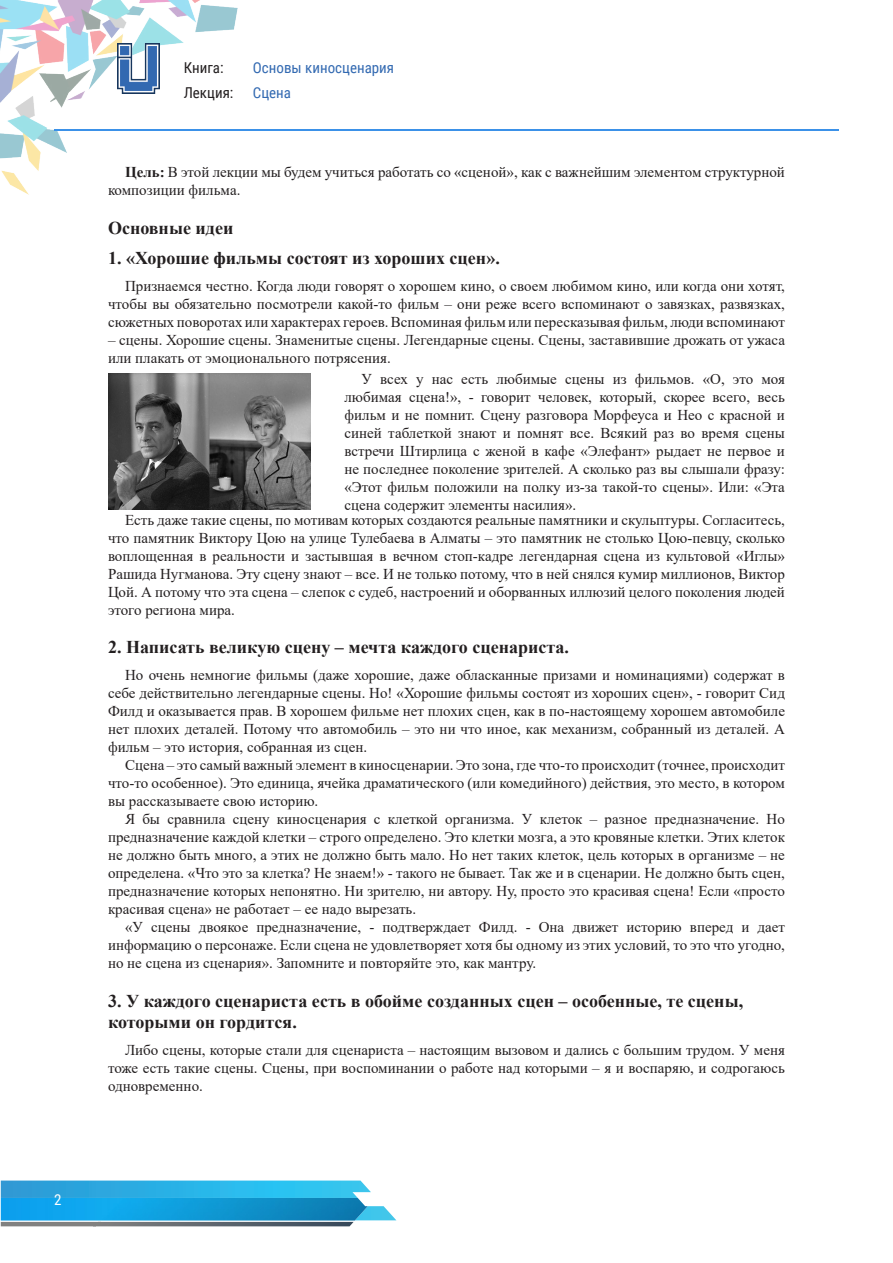
<style>
.page{position:relative;width:893px;height:1263px;background:#fff}
.page>*{position:absolute;margin:0;border:0;box-sizing:border-box;transform-origin:0 0}
.tema{font:700 18px/21.6px "Times New Roman";color:#231f20}
.t1{font:15px/18px "Times New Roman";color:#231f20;text-align:justify}
.t2{font:15px/25.5px "Roboto Condensed";color:#3269b1}
.t3{font:15px/25.5px "Roboto Condensed";color:#231f20}
.t4{font:15px "Roboto Condensed";color:#fff}
.s1{font-weight:700}
</style>
<div class="page">
<img style="left:0;top:0;width:238px;height:195px">
<hr style="left:54px;top:129px;width:785px;height:2px;background:#3b91e8">
<img style="left:118px;top:44px;width:41px;height:49px">
<svg style="left:1px;top:1180px;width:395px;height:46px;background:#5bb6d9"></svg>
<img style="left:1px;top:1198px;width:367px;height:22px">
<img style="left:109px;top:374px;width:201px;height:135px">
<p class="t4" style="left:54px;top:1189px;width:9px">2</p>
<p class="t3" style="left:184px;top:54px;width:51px">Книга:<br>Лекция:</p>
<p class="t2" style="left:253px;top:54px;width:143px">Основы киносценария<br>Сцена</p>
<p class="t1" style="left:108px;top:163px;width:678px;text-indent:17px"><span class="s1">Цель:</span> В этой лекции мы будем учиться работать со «сценой», как с важнейшим элементом структурной композиции фильма.</p>
<p class="tema" style="left:108px;top:217px;width:127px">Основные идеи</p>
<p class="tema" style="left:108px;top:247px;width:393px">1. «Хорошие фильмы состоят из хороших сцен».</p>
<p class="t1" style="left:108px;top:276px;width:678px;text-indent:17px">Признаемся честно. Когда люди говорят о хорошем кино, о своем любимом кино, или когда они хотят, чтобы вы обязательно посмотрели какой-то фильм – они реже всего вспоминают о завязках, развязках, сюжетных поворотах или характерах героев. Вспоминая фильм или пересказывая фильм, люди вспоминают</p>
<p class="t1" style="left:108px;top:330px;width:678px">– сцены. Хорошие сцены. Знаменитые сцены. Легендарные сцены. Сцены, заставившие дрожать от ужаса или плакать от эмоционального потрясения.</p>
<p class="t1" style="left:344px;top:369px;width:442px;text-indent:17px">У всех у нас есть любимые сцены из фильмов. «О, это моя любимая сцена!», - говорит человек, который, скорее всего, весь фильм и не помнит. Сцену разговора Морфеуса и Нео с красной и синей таблеткой знают и помнят все. Всякий раз во время сцены встречи Штирлица с женой в кафе «Элефант» рыдает не первое и не последнее поколение зрителей. А сколько раз вы слышали фразу: «Этот фильм положили на полку из-за такой-то сцены». Или: «Эта сцена содержит элементы насилия».</p>
<p class="t1" style="left:108px;top:510px;width:678px;text-indent:17px">Есть даже такие сцены, по мотивам которых создаются реальные памятники и скульптуры. Согласитесь, что памятник Виктору Цою на улице Тулебаева в Алматы – это памятник не столько Цою-певцу, сколько воплощенная в реальности и застывшая в вечном стоп-кадре легендарная сцена из культовой «Иглы» Рашида Нугманова. Эту сцену знают – все. И не только потому, что в ней снялся кумир миллионов, Виктор Цой. А потому что эта сцена – слепок с судеб, настроений и оборванных иллюзий целого поколения людей этого региона мира.</p>
<p class="tema" style="left:108px;top:636px;width:463px">2. Написать великую сцену – мечта каждого сценариста.</p>
<p class="t1" style="left:108px;top:665px;width:678px;text-indent:17px">Но очень немногие фильмы (даже хорошие, даже обласканные призами и номинациями) содержат в себе действительно легендарные сцены. Но! «Хорошие фильмы состоят из хороших сцен», - говорит Сид Филд и оказывается прав. В хорошем фильме нет плохих сцен, как в по-настоящему хорошем автомобиле нет плохих деталей. Потому что автомобиль – это ни что иное, как механизм, собранный из деталей. А фильм – это история, собранная из сцен.</p>
<p class="t1" style="left:108px;top:755px;width:678px;text-indent:17px">Сцена – это самый важный элемент в киносценарии. Это зона, где что-то происходит (точнее, происходит что-то особенное). Это единица, ячейка драматического (или комедийного) действия, это место, в котором вы рассказываете свою историю.</p>
<p class="t1" style="left:108px;top:809px;width:678px;text-indent:17px">Я бы сравнила сцену киносценария с клеткой организма. У клеток – разное предназначение. Но предназначение каждой клетки – строго определено. Это клетки мозга, а это кровяные клетки. Этих клеток не должно быть много, а этих не должно быть мало. Но нет таких клеток, цель которых в организме – не определена. «Что это за клетка? Не знаем!» - такого не бывает. Так же и в сценарии. Не должно быть сцен, предназначение которых непонятно. Ни зрителю, ни автору. Ну, просто это красивая сцена! Если «просто красивая сцена» не работает – ее надо вырезать.</p>
<p class="t1" style="left:108px;top:917px;width:678px;text-indent:17px">«У сцены двоякое предназначение, - подтверждает Филд. - Она движет историю вперед и дает информацию о персонаже. Если сцена не удовлетворяет хотя бы одному из этих условий, то это что угодно, но не сцена из сценария». Запомните и повторяйте это, как мантру.</p>
<p class="tema" style="left:108px;top:989px;width:637px">3. У каждого сценариста есть в обойме созданных сцен – особенные, те сцены, которыми он гордится.</p>
<p class="t1" style="left:108px;top:1040px;width:678px;text-indent:17px">Либо сцены, которые стали для сценариста – настоящим вызовом и дались с большим трудом. У меня тоже есть такие сцены. Сцены, при воспоминании о работе над которыми – я и воспаряю, и содрогаюсь одновременно.</p>
</div>
